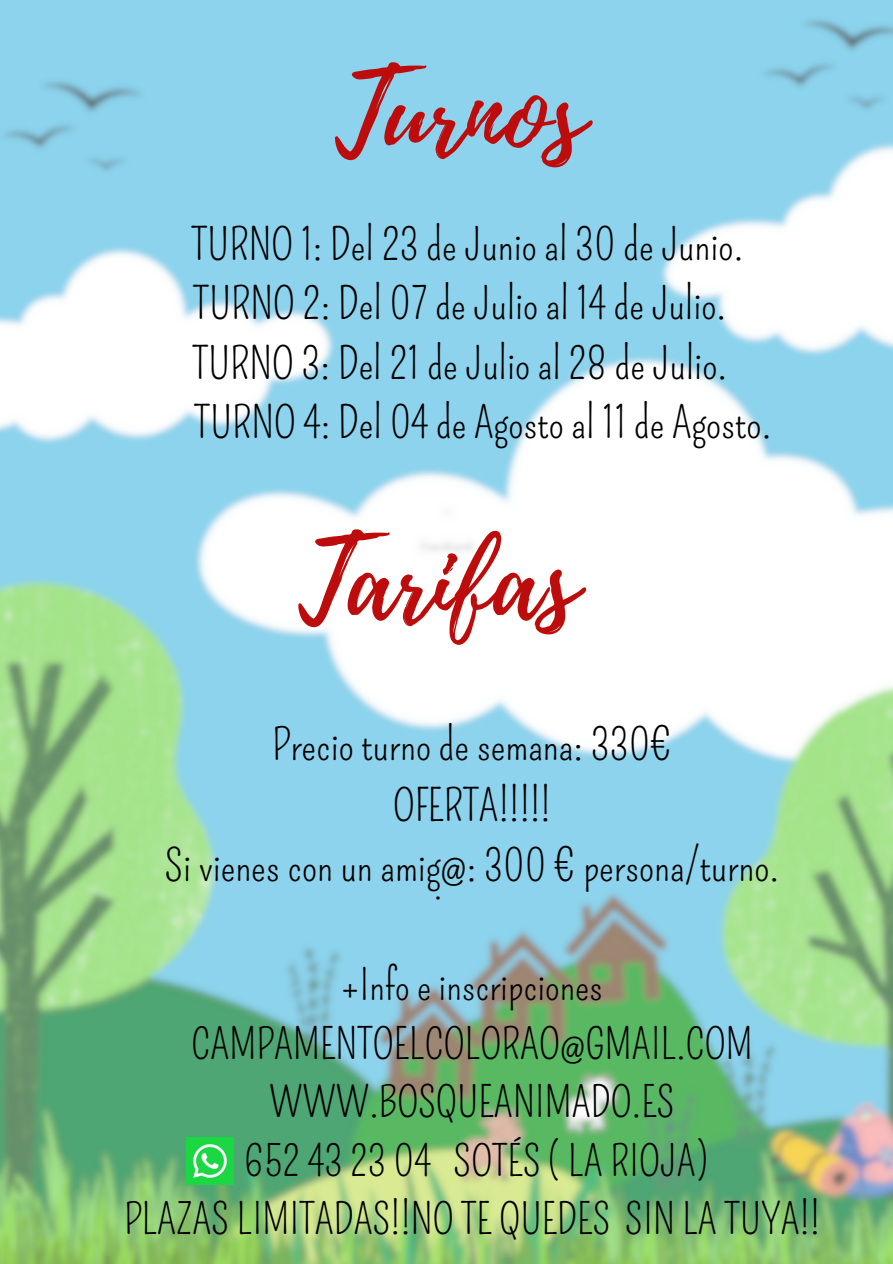
<style>
.page{position:relative;width:893px;height:1264px;background:#fff}
.page>*{position:absolute;margin:0;border:0;box-sizing:border-box;transform-origin:0 0}
.t1{font:111.6px "Playlist Script";color:#bd0c0c}
.t2{font:43.2px "Pompiere";color:#000}
.t3{font:41.85px "Pompiere";color:#000}
.t4{font:38.7px "Pompiere";color:#000}
</style>
<div class="page">
<img style="left:0;top:0;width:892px;height:1263px">
<img style="left:186px;top:1137px;width:48px;height:47px">
<h1 class="t1" style="left:335px;top:34px;width:251px">Turnos</h1>
<p class="t2" style="left:191px;top:219px;width:553px">TURNO 1: Del 23 de Junio al 30 de Junio.</p>
<p class="t2" style="left:193px;top:279px;width:534px">TURNO 2: Del 07 de Julio al 14 de Julio.</p>
<p class="t2" style="left:192px;top:338px;width:536px">TURNO 3: Del 21 de Julio al 28 de Julio.</p>
<p class="t2" style="left:194px;top:398px;width:578px">TURNO 4: Del 04 de Agosto al 11 de Agosto.</p>
<p class="t1" style="left:298px;top:501px;width:281px">Tarifas</p>
<p class="t2" style="left:272px;top:720px;width:401px">Precio turno de semana: 330€</p>
<p class="t2" style="left:393px;top:780px;width:159px">OFERTA!!!!!</p>
<p class="t2" style="left:165px;top:840px;width:615px">Si vienes con un amig@: 300 € persona/turno.</p>
<p class="t4" style="left:434px;top:862px;width:10px">.</p>
<p class="t3" style="left:341px;top:960px;width:263px">+Info e inscripciones</p>
<p class="t3" style="left:191px;top:1019px;width:563px">CAMPAMENTOELCOLORAO@GMAIL.COM</p>
<p class="t3" style="left:269px;top:1077px;width:406px">WWW.BOSQUEANIMADO.ES</p>
<p class="t3" style="left:243px;top:1136px;width:466px">652 43 23 04 SOTÉS ( LA RIOJA)</p>
<p class="t3" style="left:124px;top:1194px;width:697px">PLAZAS LIMITADAS!!NO TE QUEDES SIN LA TUYA!!</p>
</div>
